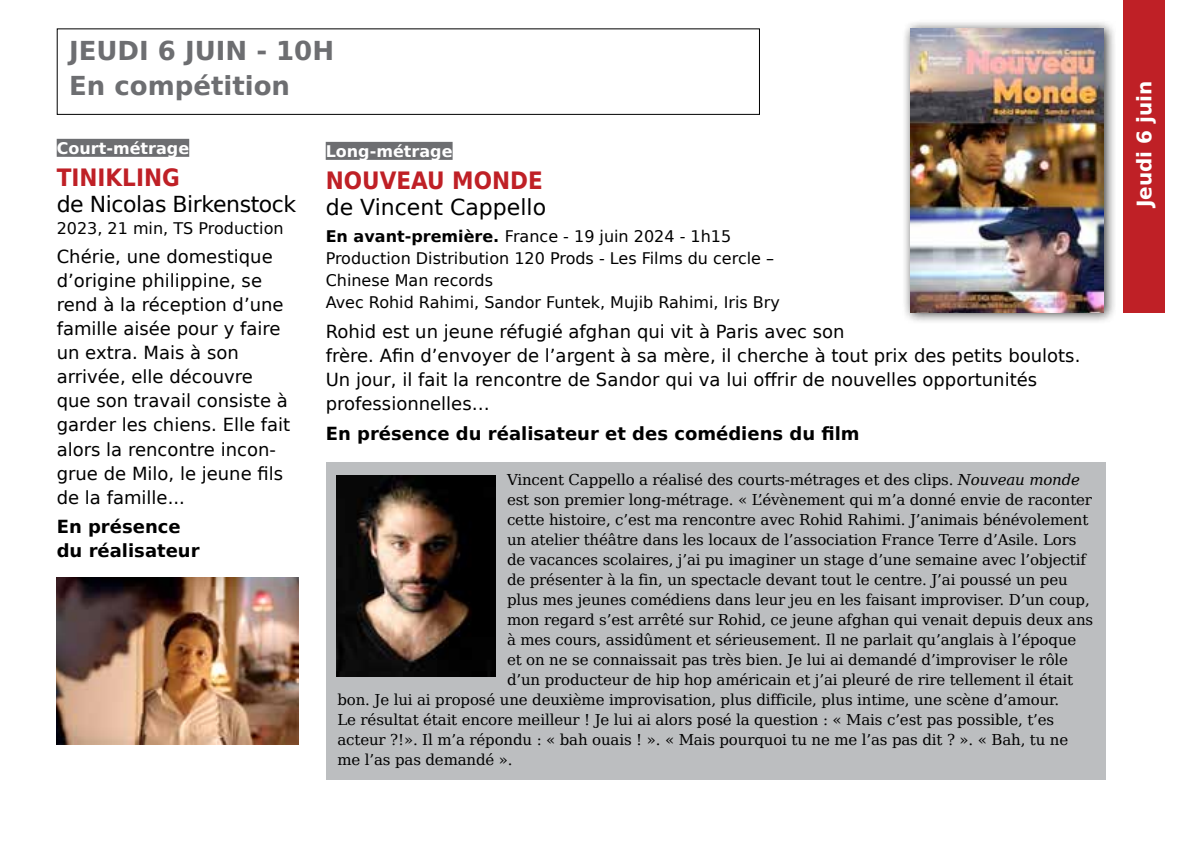
<style>
.page{position:relative;width:1191px;height:851px;background:#fff}
.page>*{position:absolute;margin:0;border:0;box-sizing:border-box;transform-origin:0 0}
.t1{font:700 26px/34px "DejaVu Sans";color:#6d6e71}
.t2{font:700 24px "DejaVu Sans Condensed";color:#bf2026}
.t3{font:22px "DejaVu Sans";letter-spacing:-.02em;color:#000}
.t4{font:22px "DejaVu Sans";color:#000}
.t5{font:700 20px "DejaVu Sans";color:#fff}
.t6{font:18px/24px "DejaVu Sans";color:#000}
.t7{font:700 18px/24px "DejaVu Sans";color:#000}
.t8{font:16px/22px "DejaVu Sans";color:#000}
.t9{font:700 16px "DejaVu Sans";color:#fff}
.t10{font:15px "DejaVu Serif";letter-spacing:-.01em;color:#000}
.s1{font-weight:700}
.s2{font-style:italic}
</style>
<div class="page">
<div style="left:1123px;top:0;width:41px;height:312px;background:#bf2026"></div>
<div style="left:57px;top:28px;width:703px;height:87px;border:1px solid #000"></div>
<div style="left:57px;top:139px;width:132px;height:18px;background:#6d6e71"></div>
<div style="left:326px;top:142px;width:126px;height:18px;background:#6d6e71"></div>
<div style="left:326px;top:462px;width:780px;height:317px;background:#bcbec0"></div>
<img style="left:336px;top:475px;width:159px;height:201px">
<img style="left:57px;top:577px;width:241px;height:167px">
<div style="left:901px;top:19px;width:215px;height:306px;background:#000;opacity:.75"></div>
<img style="left:910px;top:28px;width:193px;height:284px">
<h1 class="t1" style="left:69px;top:34px;width:267px">Jeudi 6 juin - 10h<br>En compétition</h1>
<p class="t9" style="left:57px;top:135px;width:134px">Court-métrage</p>
<h2 class="t2" style="left:57px;top:157px;width:122px">TINIKLING</h2>
<h3 class="t3" style="left:57px;top:184px;width:241px">de Nicolas Birkenstock</h3>
<p class="t8" style="left:57px;top:216px;width:228px">2023, 21 min, TS Production</p>
<p class="t6" style="left:57px;top:244px;width:235px">Chérie, une domestique d’origine philippine, se rend à la réception d’une famille aisée pour y faire un extra. Mais à son arrivée, elle découvre que son travail consiste à garder les chiens. Elle fait alors la rencontre incon&shy;grue de Milo, le jeune fils de la famille...</p>
<p class="t7" style="left:57px;top:514px;width:144px">En présence du réalisateur</p>
<p class="t9" style="left:326px;top:138px;width:128px">Long-métrage</p>
<h2 class="t2" style="left:326px;top:160px;width:219px">NOUVEAU MONDE</h2>
<h3 class="t4" style="left:326px;top:187px;width:222px">de Vincent Cappello</h3>
<p class="t8" style="left:326px;top:225px;width:456px"><span class="s1">En avant-première.</span> France - 19 juin 2024 - 1h15<br>Production Distribution 120 Prods - Les Films du cercle – Chinese Man records<br>Avec Rohid Rahimi, Sandor Funtek, Mujib Rahimi, Iris Bry</p>
<p class="t6" style="left:326px;top:319px;width:756px">Rohid est un jeune réfugié afghan qui vit à Paris avec son<br>frère. Afin d’envoyer de l’argent à sa mère, il cherche à tout prix des petits boulots.<br>Un jour, il fait la rencontre de Sandor qui va lui offrir de nouvelles opportunités professionnelles…</p>
<p class="t7" style="left:326px;top:421px;width:535px">En présence du réalisateur et des comédiens du film</p>
<p class="t10" style="left:507px;top:468px;width:574px">Vincent Cappello a réalisé des courts-métrages et des clips. <span class="s2">Nouveau monde</span></p>
<p class="t10" style="left:507px;top:488px;width:586px">est son premier long-métrage. « L’évènement qui m’a donné envie de raconter</p>
<p class="t10" style="left:507px;top:508px;width:583px">cette histoire, c’est ma rencontre avec Rohid Rahimi. J’animais bénévolement</p>
<p class="t10" style="left:507px;top:528px;width:571px">un atelier théâtre dans les locaux de l’association France Terre d’Asile. Lors</p>
<p class="t10" style="left:507px;top:548px;width:580px">de vacances scolaires, j’ai pu imaginer un stage d’une semaine avec l’objectif</p>
<p class="t10" style="left:507px;top:568px;width:562px">de présenter à la fin, un spectacle devant tout le centre. J’ai poussé un peu</p>
<p class="t10" style="left:507px;top:588px;width:584px">plus mes jeunes comédiens dans leur jeu en les faisant improviser. D’un coup,</p>
<p class="t10" style="left:507px;top:608px;width:588px">mon regard s’est arrêté sur Rohid, ce jeune afghan qui venait depuis deux ans</p>
<p class="t10" style="left:507px;top:628px;width:571px">à mes cours, assidûment et sérieusement. Il ne parlait qu’anglais à l’époque</p>
<p class="t10" style="left:507px;top:648px;width:562px">et on ne se connaissait pas très bien. Je lui ai demandé d’improviser le rôle</p>
<p class="t10" style="left:507px;top:668px;width:568px">d’un producteur de hip hop américain et j’ai pleuré de rire tellement il était</p>
<p class="t10" style="left:337px;top:688px;width:723px">bon. Je lui ai proposé une deuxième improvisation, plus difficile, plus intime, une scène d’amour.</p>
<p class="t10" style="left:337px;top:708px;width:718px">Le résultat était encore meilleur ! Je lui ai alors posé la question : « Mais c’est pas possible, t’es</p>
<p class="t10" style="left:337px;top:728px;width:732px">acteur ?!». Il m’a répondu : « bah ouais ! ». « Mais pourquoi tu ne me l’as pas dit ? ». « Bah, tu ne</p>
<p class="t10" style="left:337px;top:748px;width:177px">me l’as pas demandé ».</p>
<h3 class="t5" style="left:1127px;top:207px;width:128px;rotate:-90deg">Jeudi 6 juin</h3>
</div>
